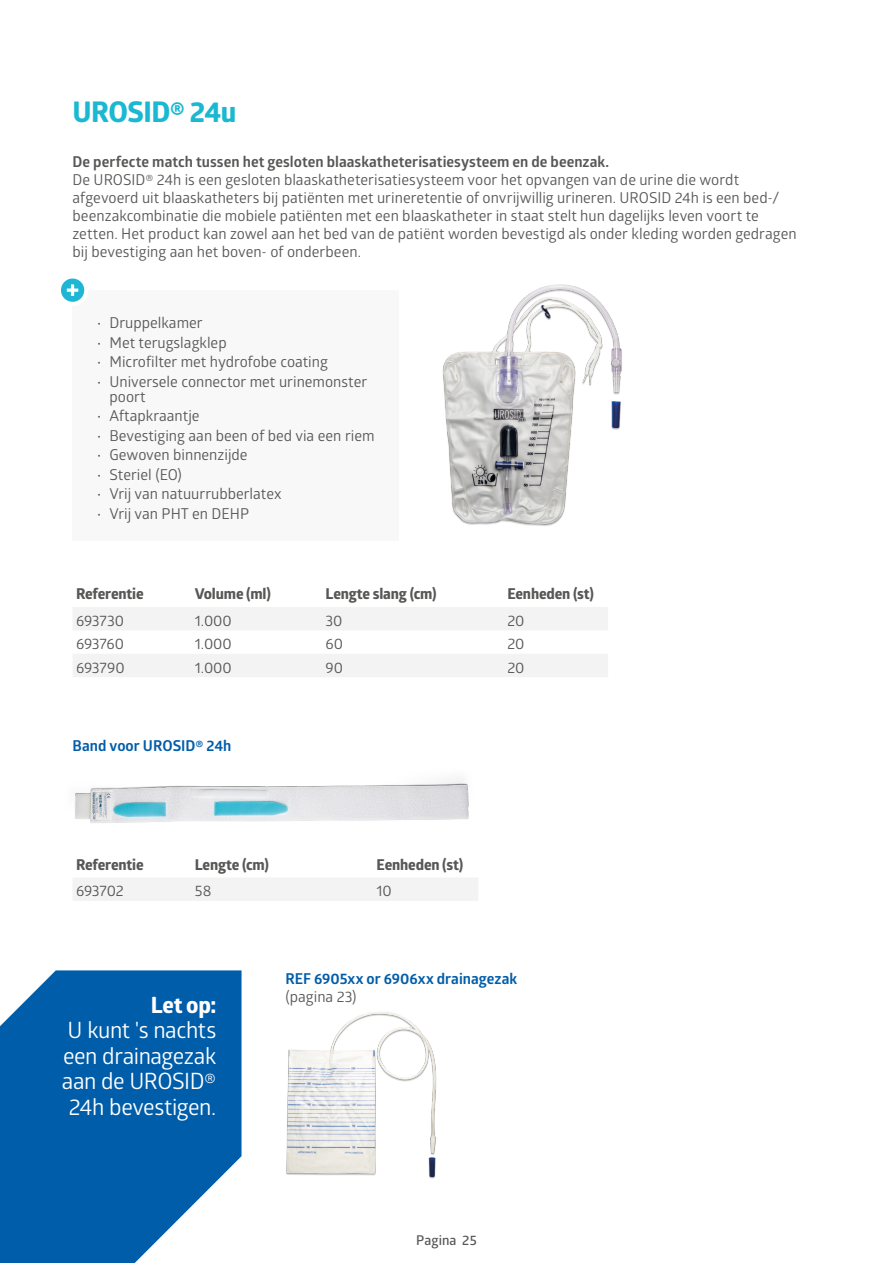
<style>
.page{position:relative;width:893px;height:1263px;background:#fff}
.page>*{position:absolute;margin:0;border:0;box-sizing:border-box;transform-origin:0 0}
.MEDLINE_-_Headline__L{font:700 28.5px "Globerx";letter-spacing:-.02em;color:#1bb8d1}
.MEDLINE_-_Headline__L-2{font:22.5px/25.5px "Glober";letter-spacing:-.02em;color:#fff;text-align:right}
.MEDLINE_-_Intro_Text{font:15px/18px "Glober";color:#575756}
.MEDLINE_-_Line_Listing_Headers{font:700 15px "Globerx";letter-spacing:-.01em;color:#575756}
.MEDLINE_-_Intro_Text-2{font:700 15px/18px "Glober";color:#005da9}
.MEDLINE_-_Line_Listing{font:15px "Glober";letter-spacing:-.01em;color:#575756}
.t1{font:600 13.5px "Glober";letter-spacing:.005em;color:#575756}
.s1{font-weight:700}
.s2{font-family:"Globerx";font-weight:700}
.s3{font-weight:400;color:#575756}
</style>
<div class="page">
<div style="left:73px;top:290px;width:326px;height:250px;background:#f8f8f8"></div>
<svg style="left:59px;top:276px;width:27px;height:28px"></svg>
<div style="left:57px;top:274px;width:31px;height:32px;border:4px solid #fff;border-radius:50%"></div>
<svg style="left:71px;top:284px;width:3px;height:12px"></svg>
<svg style="left:67px;top:288px;width:11px;height:4px"></svg>
<svg style="left:73px;top:607px;width:535px;height:70px"></svg>
<div style="left:73px;top:878px;width:405px;height:23px;background:#f3f3f3"></div>
<img style="left:442px;top:284px;width:180px;height:242px">
<img style="left:75px;top:779px;width:394px;height:44px">
<svg style="left:0;top:970px;width:242px;height:293px;background:#1a6eb2"></svg>
<img style="left:286px;top:1012px;width:151px;height:167px">
<p class="MEDLINE_-_Headline__L" style="left:73px;top:91px;width:165px">UROSID® 24u</p>
<p class="MEDLINE_-_Intro_Text" style="left:73px;top:152px;width:725px"><span class="s1">De perfecte match tussen het gesloten blaaskatheterisatiesysteem en de beenzak.<br></span>De UROSID® 24h is een gesloten blaaskatheterisatiesysteem voor het opvangen van de urine die wordt afgevoerd uit blaaskatheters bij patiënten met urineretentie of onvrijwillig urineren. UROSID 24h is een bed-/ beenzakcombinatie die mobiele patiënten met een blaaskatheter in staat stelt hun dagelijks leven voort te zetten. Het product kan zowel aan het bed van de patiënt worden bevestigd als onder kleding worden gedragen bij bevestiging aan het boven- of onderbeen.</p>
<p class="MEDLINE_-_Intro_Text" style="left:97px;top:313px;width:107px">• Druppelkamer</p>
<p class="MEDLINE_-_Intro_Text" style="left:97px;top:333px;width:131px">• Met terugslagklep</p>
<p class="MEDLINE_-_Intro_Text" style="left:97px;top:352px;width:233px">• Microfilter met hydrofobe coating</p>
<p class="MEDLINE_-_Intro_Text" style="left:110px;top:373px;width:259px;line-height:15px;text-indent:-13px">• Universele connector met urinemonster poort</p>
<p class="MEDLINE_-_Intro_Text" style="left:97px;top:406px;width:104px">• Aftapkraantje</p>
<p class="MEDLINE_-_Intro_Text" style="left:97px;top:426px;width:279px">• Bevestiging aan been of bed via een riem</p>
<p class="MEDLINE_-_Intro_Text" style="left:97px;top:445px;width:152px">• Gewoven binnenzijde</p>
<p class="MEDLINE_-_Intro_Text" style="left:97px;top:465px;width:87px">• Steriel (EO)</p>
<p class="MEDLINE_-_Intro_Text" style="left:97px;top:484px;width:186px">• Vrij van natuurrubberlatex</p>
<p class="MEDLINE_-_Intro_Text" style="left:97px;top:504px;width:154px">• Vrij van PHT en DEHP</p>
<p class="MEDLINE_-_Line_Listing_Headers" style="left:76px;top:583px;width:69px">Referentie</p>
<p class="MEDLINE_-_Line_Listing_Headers" style="left:195px;top:583px;width:77px">Volume (ml)</p>
<p class="MEDLINE_-_Line_Listing_Headers" style="left:326px;top:583px;width:113px">Lengte slang (cm)</p>
<p class="MEDLINE_-_Line_Listing_Headers" style="left:507px;top:583px;width:88px">Eenheden (st)</p>
<p class="MEDLINE_-_Line_Listing" style="left:76px;top:610px;width:50px">693730</p>
<p class="MEDLINE_-_Line_Listing" style="left:195px;top:610px;width:38px">1.000</p>
<p class="MEDLINE_-_Line_Listing" style="left:326px;top:610px;width:18px">30</p>
<p class="MEDLINE_-_Line_Listing" style="left:507px;top:610px;width:19px">20</p>
<p class="MEDLINE_-_Line_Listing" style="left:76px;top:633px;width:50px">693760</p>
<p class="MEDLINE_-_Line_Listing" style="left:195px;top:633px;width:38px">1.000</p>
<p class="MEDLINE_-_Line_Listing" style="left:326px;top:633px;width:19px">60</p>
<p class="MEDLINE_-_Line_Listing" style="left:507px;top:633px;width:19px">20</p>
<p class="MEDLINE_-_Line_Listing" style="left:76px;top:657px;width:50px">693790</p>
<p class="MEDLINE_-_Line_Listing" style="left:195px;top:657px;width:38px">1.000</p>
<p class="MEDLINE_-_Line_Listing" style="left:326px;top:657px;width:19px">90</p>
<p class="MEDLINE_-_Line_Listing" style="left:507px;top:657px;width:19px">20</p>
<p class="MEDLINE_-_Intro_Text-2" style="left:73px;top:736px;width:160px">Band voor UROSID® 24h</p>
<p class="MEDLINE_-_Line_Listing_Headers" style="left:76px;top:854px;width:69px">Referentie</p>
<p class="MEDLINE_-_Line_Listing_Headers" style="left:195px;top:854px;width:76px">Lengte (cm)</p>
<p class="MEDLINE_-_Line_Listing_Headers" style="left:377px;top:854px;width:88px">Eenheden (st)</p>
<p class="MEDLINE_-_Line_Listing" style="left:76px;top:880px;width:49px">693702</p>
<p class="MEDLINE_-_Line_Listing" style="left:195px;top:880px;width:18px">58</p>
<p class="MEDLINE_-_Line_Listing" style="left:377px;top:880px;width:17px">10</p>
<p class="MEDLINE_-_Headline__L-2" style="left:62px;top:991px;width:156px"><span class="s2">Let op:<br></span>U kunt 's nachts een drainagezak aan de UROSID®<br>24h bevestigen.</p>
<p class="MEDLINE_-_Intro_Text-2" style="left:285px;top:970px;width:233px">REF 6905xx or 6906xx drainagezak <span class="s3">(pagina 23)</span></p>
<p class="t1" style="left:416px;top:1230px;width:62px">Pagina 25</p>
</div>
